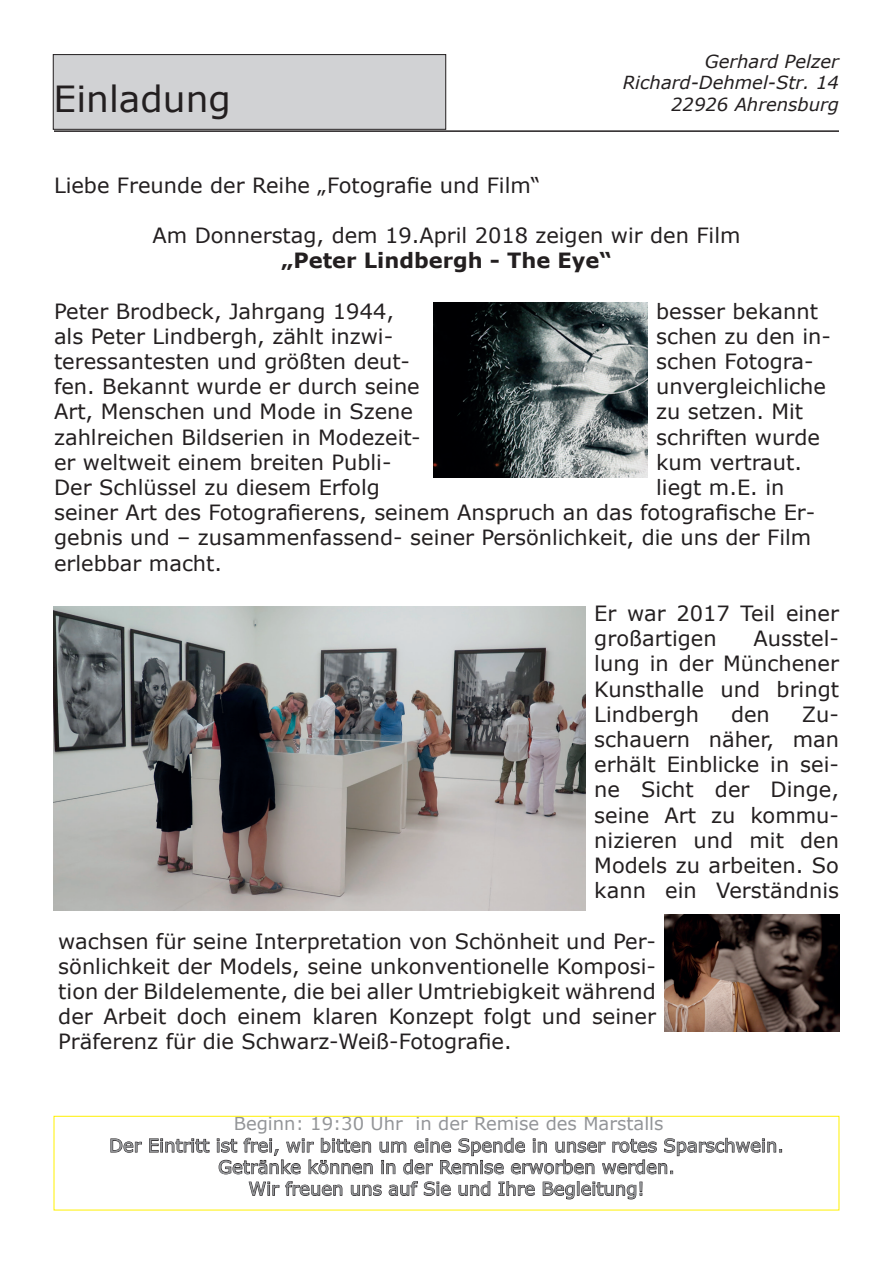
<style>
.page{position:relative;width:893px;height:1263px;background:#fff}
.page>*{position:absolute;margin:0;border:0;box-sizing:border-box;transform-origin:0 0}
.t1{font:36px "Verdana";color:#231f20}
.t2{font:21px/25.2px "Verdana";color:#231f20;text-align:justify}
.t3{font:700 21px "Verdana";color:#231f20}
.t4{font:18px/21.6px "Verdana";color:#939598;text-align:center}
.t5{font:italic 18px/21.6px "Verdana";color:#231f20;text-align:right}
</style>
<div class="page">
<hr style="left:54px;top:130px;width:785px;height:2px;background:#231f20">
<div style="left:53px;top:55px;width:393px;height:74px;background:#d1d2d4"></div>
<div style="left:53px;top:54px;width:393px;height:76px;border:1px solid #231f20"></div>
<img style="left:434px;top:303px;width:214px;height:174px">
<img style="left:53px;top:606px;width:533px;height:304px">
<img style="left:664px;top:914px;width:176px;height:117px">
<svg style="left:110px;top:1138px;width:32px;height:15px"></svg>
<svg style="left:149px;top:1138px;width:61px;height:15px"></svg>
<svg style="left:217px;top:1137px;width:156px;height:38px"></svg>
<svg style="left:379px;top:1137px;width:403px;height:38px"></svg>
<svg style="left:249px;top:1181px;width:94px;height:15px"></svg>
<svg style="left:351px;top:1184px;width:31px;height:12px"></svg>
<svg style="left:388px;top:1181px;width:30px;height:15px"></svg>
<svg style="left:424px;top:1181px;width:27px;height:15px"></svg>
<svg style="left:458px;top:1181px;width:33px;height:15px"></svg>
<svg style="left:498px;top:1181px;width:37px;height:15px"></svg>
<svg style="left:542px;top:1181px;width:100px;height:19px"></svg>
<div style="left:54px;top:1116px;width:785px;height:94px;border:1px solid #fff101"></div>
<h1 class="t1" style="left:54px;top:74px;width:179px">Einladung</h1>
<p class="t5" style="left:623px;top:50px;width:218px">Gerhard Pelzer<br>Richard-Dehmel-Str. 14</p>
<p class="t5" style="left:671px;top:93px;width:169px">22926 Ahrensburg</p>
<p class="t2" style="left:54px;top:172px;width:488px">Liebe Freunde der Reihe „Fotografie und Film“</p>
<p class="t2" style="left:152px;top:222px;width:589px">Am Donnerstag, dem 19.April 2018 zeigen wir den Film</p>
<p class="t3" style="left:281px;top:246px;width:332px">„Peter Lindbergh - The Eye“</p>
<p class="t2" style="left:54px;top:298px;width:342px">Peter Brodbeck, Jahrgang 1944,</p>
<p class="t2" style="left:656px;top:298px;width:163px">besser bekannt</p>
<p class="t2" style="left:54px;top:323px;width:341px">als Peter Lindbergh, zählt inzwi-</p>
<p class="t2" style="left:656px;top:323px;width:176px">schen zu den in-</p>
<p class="t2" style="left:54px;top:348px;width:357px">teressantesten und größten deut-</p>
<p class="t2" style="left:656px;top:348px;width:159px">schen Fotogra-</p>
<p class="t2" style="left:54px;top:374px;width:367px">fen. Bekannt wurde er durch seine</p>
<p class="t2" style="left:656px;top:374px;width:171px">unvergleichliche</p>
<p class="t2" style="left:54px;top:399px;width:360px">Art, Menschen und Mode in Szene</p>
<p class="t2" style="left:656px;top:399px;width:148px">zu setzen. Mit</p>
<p class="t2" style="left:54px;top:424px;width:368px">zahlreichen Bildserien in Modezeit-</p>
<p class="t2" style="left:656px;top:424px;width:165px">schriften wurde</p>
<p class="t2" style="left:54px;top:449px;width:339px">er weltweit einem breiten Publi-</p>
<p class="t2" style="left:656px;top:449px;width:147px">kum vertraut.</p>
<p class="t2" style="left:54px;top:474px;width:327px">Der Schlüssel zu diesem Erfolg</p>
<p class="t2" style="left:54px;top:474px;width:763px;text-align:left;text-indent:602px">liegt m.E. in seiner Art des Fotografierens, seinem Anspruch an das fotografische Er&shy;gebnis und – zusammenfassend- seiner Persönlichkeit, die uns der Film erlebbar macht.</p>
<p class="t2" style="left:594px;top:600px;width:246px">Er war 2017 Teil einer großartigen</p>
<p class="t2" style="left:594px;top:626px;width:246px;text-indent:159px">Ausstel&shy;lung in der Münchener Kunsthalle und bringt Lindbergh</p>
<p class="t2" style="left:731px;top:701px;width:40px">den</p>
<p class="t2" style="left:594px;top:701px;width:246px;text-indent:207px">Zu&shy;schauern näher, man erhält Einblicke in sei&shy;ne Sicht der Dinge, seine Art zu kommu&shy;nizieren und mit den Models zu arbeiten. So kann ein Verständnis</p>
<p class="t2" style="left:58px;top:928px;width:599px">wachsen für seine Interpretation von Schönheit und Per&shy;sönlichkeit der Models, seine unkonventionelle Komposi&shy;tion der Bildelemente, die bei aller Umtriebigkeit während der Arbeit doch einem klaren Konzept folgt und seiner Präferenz für die Schwarz-Weiß-Fotografie.</p>
<p class="t4" style="left:109px;top:1113px;width:676px">Beginn: 19:30 Uhr in der Remise des Marstalls<br>Der Eintritt ist frei, wir bitten um eine Spende in unser rotes Sparschwein.<br>Getränke können in der Remise erworben werden.<br>Wir freuen uns auf Sie und Ihre Begleitung!</p>
</div>
